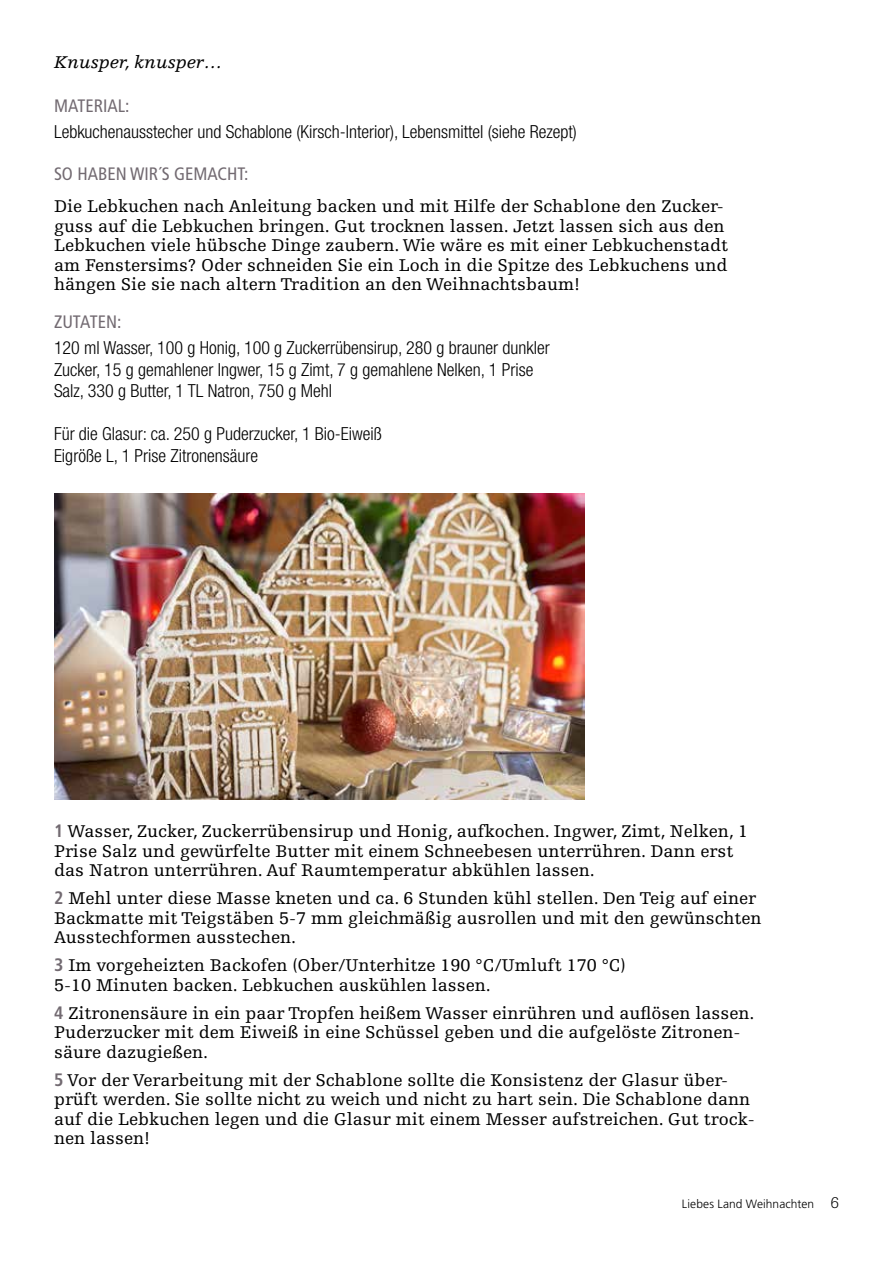
<style>
.page{position:relative;width:893px;height:1263px;background:#fff}
.page>*{position:absolute;margin:0;border:0;box-sizing:border-box;transform-origin:0 0}
.t1{font:18px/19.5px "Egyptienne F";color:#000}
.t2{font:300 condensed 18px/21.6px "Helvetica Neue";color:#000}
.t3{font:condensed 18px "Frutiger";color:#726a71}
.t4{font:italic 18px "Egyptienne F";color:#000}
.t5{font:300 12px "Frutiger";letter-spacing:.005em;color:#000}
.s1{font-family:"Frutiger";font-weight:700;font-stretch:condensed;color:#726a71}
.s2{font-family:"Serifa";font-size:16.5px}
</style>
<div class="page">
<img style="left:54px;top:493px;width:530px;height:306px">
<p class="t4" style="left:54px;top:52px;width:169px">Knusper, knusper…</p>
<p class="t3" style="left:54px;top:96px;width:77px">MATERIAL:</p>
<p class="t2" style="left:54px;top:121px;width:524px">Lebkuchenausstecher und Schablone (Kirsch-Interior), Lebensmittel (siehe Rezept)</p>
<p class="t3" style="left:54px;top:163px;width:196px">SO HABEN WIR´S GEMACHT:</p>
<p class="t1" style="left:54px;top:197px;width:675px">Die Lebkuchen nach Anleitung backen und mit Hilfe der Schablone den Zucker&shy;guss auf die Lebkuchen bringen. Gut trocknen lassen. Jetzt lassen sich aus den Lebkuchen viele hübsche Dinge zaubern. Wie wäre es mit einer Lebkuchenstadt am Fenstersims? Oder schneiden Sie ein Loch in die Spitze des Lebkuchens und hängen Sie sie nach altern Tradition an den Weihnachtsbaum!</p>
<p class="t3" style="left:54px;top:311px;width:69px">ZUTATEN:</p>
<p class="t2" style="left:54px;top:337px;width:497px">120 ml Wasser, 100 g Honig, 100 g Zuckerrübensirup, 280 g brauner dunkler<br>Zucker, 15 g gemahlener Ingwer, 15 g Zimt, 7 g gemahlene Nelken, 1 Prise<br>Salz, 330 g Butter, 1 TL Natron, 750 g Mehl</p>
<p class="t2" style="left:54px;top:423px;width:329px">Für die Glasur: ca. 250 g Puderzucker, 1 Bio-Eiweiß<br>Eigröße L, 1 Prise Zitronensäure</p>
<p class="t1" style="left:54px;top:822px;width:696px"><span class="s1">1</span> Wasser, Zucker, Zuckerrübensirup und Honig, aufkochen. Ingwer, Zimt, Nelken, 1<br>Prise Salz und gewürfelte Butter mit einem Schneebesen unterrühren. Dann erst das Natron unterrühren. Auf Raumtemperatur abkühlen lassen.</p>
<p class="t1" style="left:54px;top:889px;width:709px"><span class="s1">2</span> Mehl unter diese Masse kneten und ca. 6 Stunden kühl stellen. Den Teig auf einer<br>Backmatte mit Teigstäben 5-7 mm gleichmäßig ausrollen und mit den gewünschten<br>Ausstechformen ausstechen.</p>
<p class="t1" style="left:54px;top:956px;width:573px"><span class="s1">3</span> Im vorgeheizten Backofen (Ober/Unterhitze 190 °C/Umluft 170 °C)<br>5-10 Minuten backen. Lebkuchen auskühlen lassen.</p>
<p class="t1" style="left:54px;top:1003px;width:702px"><span class="s1">4</span> Zitronensäure in ein paar Tropfen heißem Wasser einrühren und auflösen lassen.<br>Puderzucker mit dem Eiweiß in eine Schüssel geben und die aufgelöste Zitronen&shy;säure dazugießen.</p>
<p class="t1" style="left:54px;top:1070px;width:702px"><span class="s1">5</span> Vor der Verarbeitung mit der Schablone sollte die Konsistenz der Glasur über&shy;prüft werden. Sie sollte nicht zu weich und nicht zu hart sein. Die Schablone dann auf die Lebkuchen legen und die Glasur mit einem Messer aufstreichen. Gut trock&shy;nen lassen!</p>
<p class="t5" style="left:682px;top:1197px;width:159px">Liebes Land Weihnachten <span class="s2">6</span></p>
</div>
